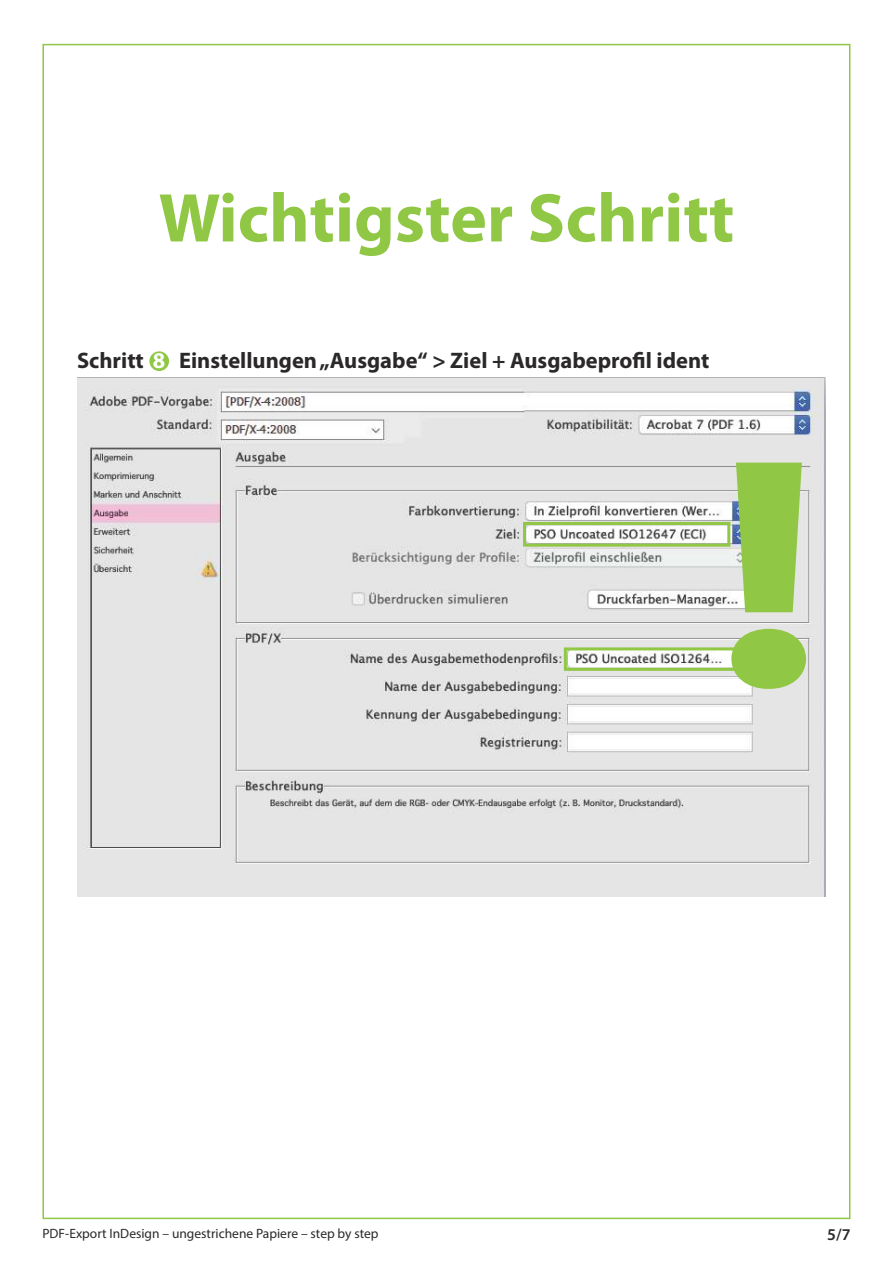
<style>
.page{position:relative;width:893px;height:1263px;background:#fff}
.page>*{position:absolute;margin:0;border:0;box-sizing:border-box;transform-origin:0 0}
.t1{font:700 69.6px "Myriad Pro";color:#90c744}
.t2{font:700 22.5px "Myriad Pro";color:#2b2829}
.t3{font:600 16.5px "Myriad Pro";color:#2b2829}
.t4{font:13.5px "Myriad Pro";color:#2b2829}
.s1{color:#fff}
</style>
<div class="page">
<img style="left:77px;top:377px;width:748px;height:519px">
<div style="left:523px;top:522px;width:207px;height:25px;border:3px solid #90c744"></div>
<div style="left:564px;top:647px;width:206px;height:24px;border:3px solid #90c744"></div>
<svg style="left:731px;top:463px;width:75px;height:226px;background:#a6cd71"></svg>
<div style="left:149px;top:351px;width:20px;height:20px;background:#90c744;border-radius:50%"></div>
<h1 class="t1" style="left:159px;top:182px;width:577px">Wichtigster Schritt</h1>
<p class="t2" style="left:77px;top:349px;width:634px">Schritt <span class="s1">8</span> Einstellungen „Ausgabe“ &gt; Ziel + Ausgabeprofil ident</p>
<p class="t4" style="left:42px;top:1228px;width:338px">PDF-Export InDesign – ungestrichene Papiere – step by step</p>
<p class="t3" style="left:827px;top:1228px;width:25px">5/7</p>
</div>
